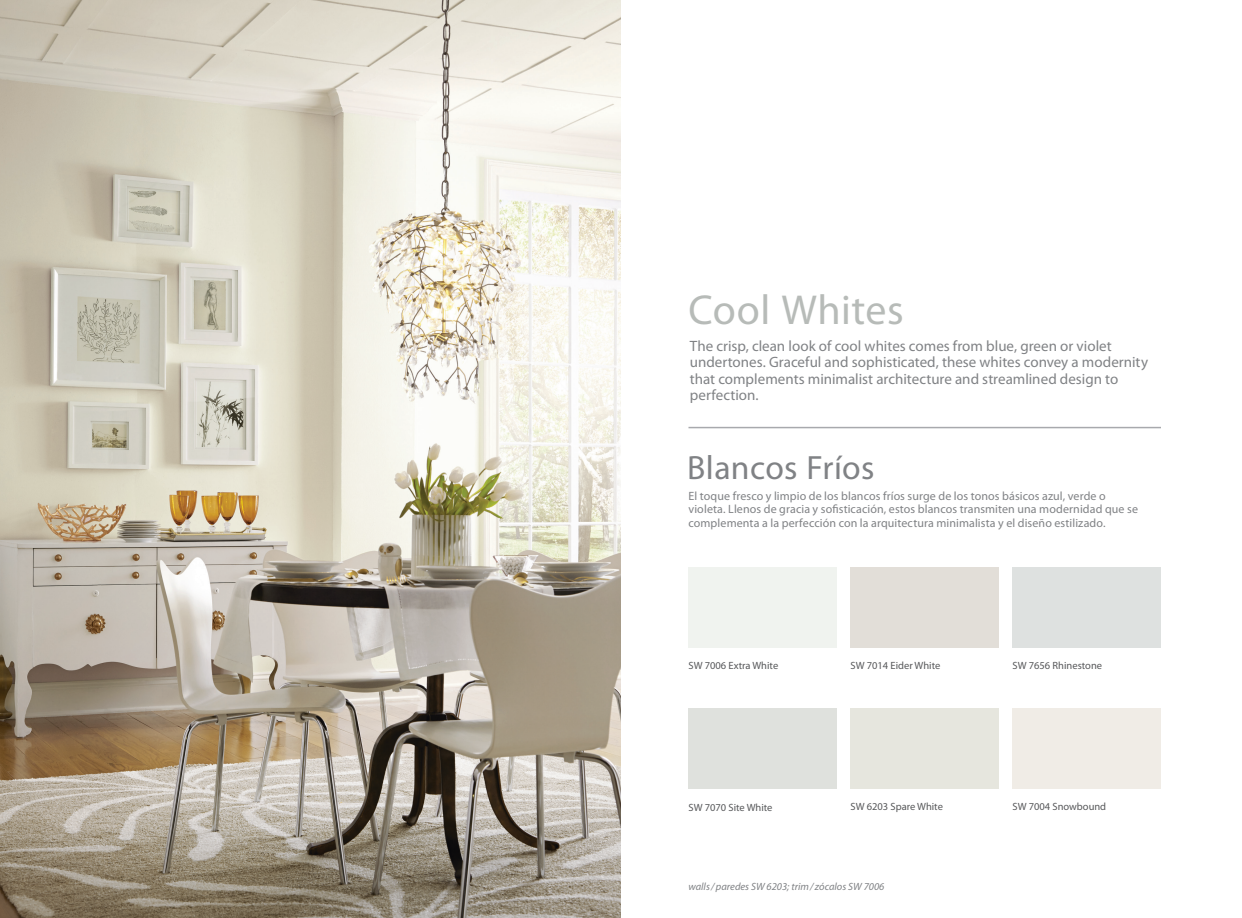
<style>
.page{position:relative;width:1242px;height:918px;background:#fff}
.page>*{position:absolute;margin:0;border:0;box-sizing:border-box;transform-origin:0 0}
.t1{font:42px "Myriad Pro";letter-spacing:.01em;color:#b7bbb8}
.t2{font:33.75px "Myriad Pro";letter-spacing:.01em;color:#808285}
.t3{font:15px/16.5px "Myriad Pro";color:#808285}
.t4{font:12px/13.5px "Myriad Pro";letter-spacing:.01em;color:#808285}
.Paragraph_Style_1{font:10.5px "Myriad Pro";color:#57585a}
.t5{font:italic 10.5px "Myriad Pro";color:#808285}
</style>
<div class="page">
<img style="left:0;top:0;width:621px;height:918px">
<hr style="left:688px;top:427px;width:473px;height:1px;background:#a8a9ad">
<div style="left:688px;top:567px;width:149px;height:81px;background:#f0f3ef"></div>
<div style="left:850px;top:567px;width:149px;height:81px;background:#e2ded8"></div>
<div style="left:1012px;top:567px;width:149px;height:81px;background:#dee1e0"></div>
<div style="left:688px;top:708px;width:149px;height:81px;background:#dfe1dd"></div>
<div style="left:850px;top:708px;width:149px;height:81px;background:#e6e6de"></div>
<div style="left:1012px;top:708px;width:149px;height:81px;background:#f0ece6"></div>
<p class="t1" style="left:688px;top:284px;width:217px">Cool Whites</p>
<p class="t3" style="left:690px;top:337px;width:460px">The crisp, clean look of cool whites comes from blue, green or violet undertones. Graceful and sophisticated, these whites convey a modernity that complements minimalist architecture and streamlined design to perfection.</p>
<p class="t2" style="left:687px;top:447px;width:189px">Blancos Fríos</p>
<p class="t4" style="left:688px;top:489px;width:451px">El toque fresco y limpio de los blancos fríos surge de los tonos básicos azul, verde o violeta. Llenos de gracia y sofisticación, estos blancos transmiten una modernidad que se complementa a la perfección con la arquitectura minimalista y el diseño estilizado.</p>
<p class="Paragraph_Style_1" style="left:688px;top:659px;width:91px">SW 7006 Extra White</p>
<p class="Paragraph_Style_1" style="left:850px;top:659px;width:91px">SW 7014 Eider White</p>
<p class="Paragraph_Style_1" style="left:1012px;top:659px;width:91px">SW 7656 Rhinestone</p>
<p class="Paragraph_Style_1" style="left:688px;top:801px;width:85px">SW 7070 Site White</p>
<p class="Paragraph_Style_1" style="left:850px;top:800px;width:94px">SW 6203 Spare White</p>
<p class="Paragraph_Style_1" style="left:1012px;top:800px;width:95px">SW 7004 Snowbound</p>
<p class="t5" style="left:688px;top:880px;width:197px">walls/paredes SW 6203; trim/ zócalos SW 7006</p>
</div>
